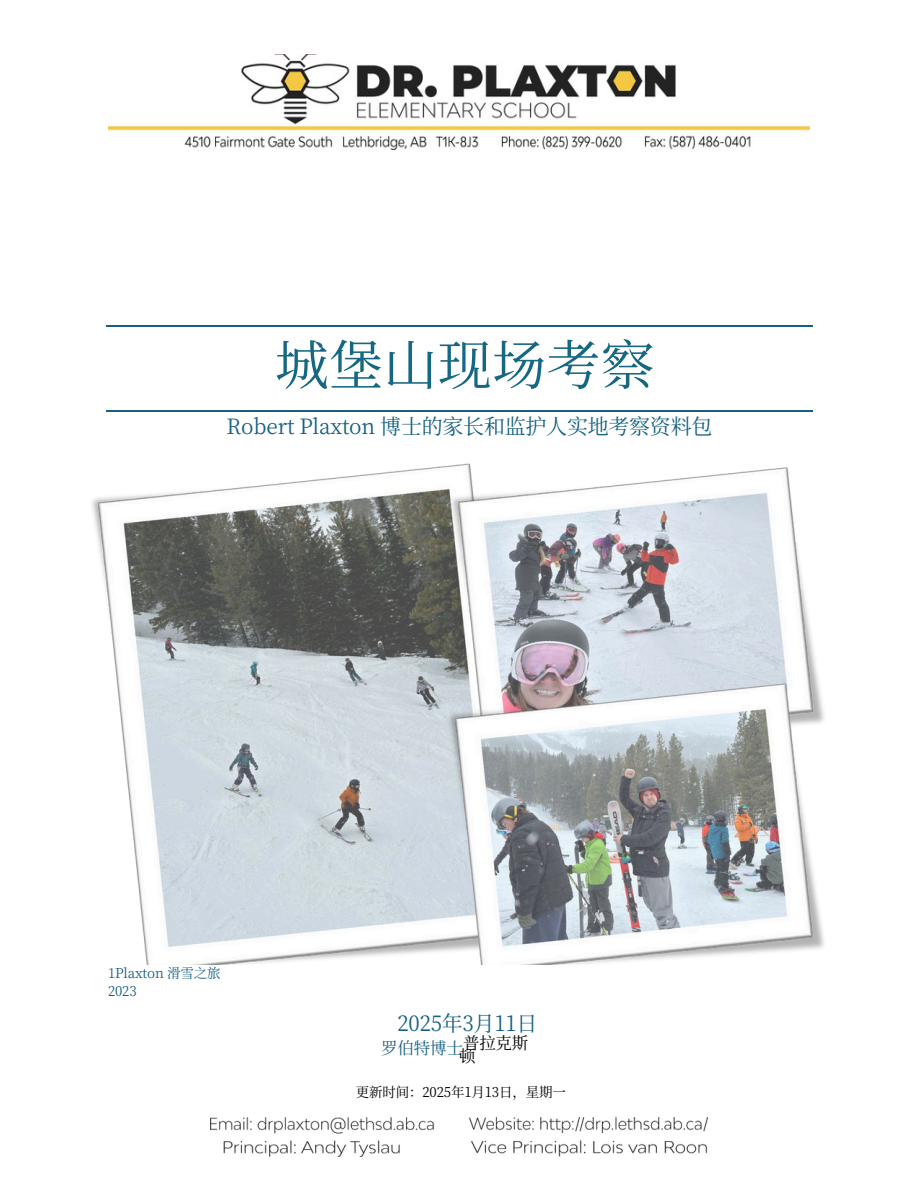
<style>
.page{position:relative;width:918px;height:1188px;background:#fff}
.page>*{position:absolute;margin:0;border:0;box-sizing:border-box;transform-origin:0 0}
.t1{font:54px "Source Han Serif SC";letter-spacing:.005em;color:#166882}
.t2{font:21px "Source Han Serif SC";letter-spacing:-.01em;color:#156082}
.t3{font:16.5px "Source Han Serif SC";letter-spacing:-.01em;color:#156082}
.t4{font:16.5px/13.5px "Source Han Serif SC";color:#000}
.t5{font:13.5px "Source Han Serif SC";letter-spacing:-.01em;color:#000}
.t6{font:13.5px/18px "Source Han Serif SC";letter-spacing:-.01em;color:#156082}
</style>
<div class="page">
<img style="left:108px;top:54px;width:702px;height:96px">
<img style="left:210px;top:1118px;width:498px;height:39px">
<hr style="left:106px;top:325px;width:706px;height:1px;background:#156082">
<hr style="left:106px;top:410px;width:706px;height:1px;background:#156082">
<img style="left:92px;top:465px;width:354px;height:500px">
<img style="left:446px;top:463px;width:371px;height:209px">
<img style="left:443px;top:672px;width:381px;height:293px">
<p class="t1" style="left:275px;top:323px;width:381px">城堡山现场考察</p>
<p class="t2" style="left:227px;top:410px;width:487px">Robert Plaxton 博士的家长和监护人实地考察资料包</p>
<p class="t6" style="left:108px;top:963px;width:114px">1Plaxton 滑雪之旅<br>2023</p>
<p class="t2" style="left:398px;top:1006px;width:134px">2025年3月 11日</p>
<p class="t4" style="left:459px;top:1035px;width:71px">普拉克斯顿</p>
<h1 class="t3" style="left:381px;top:1035px;width:82px">罗伯特博士</h1>
<p class="t5" style="left:356px;top:1081px;width:211px">更新时间：2025年1月 13日，星期一</p>
</div>
